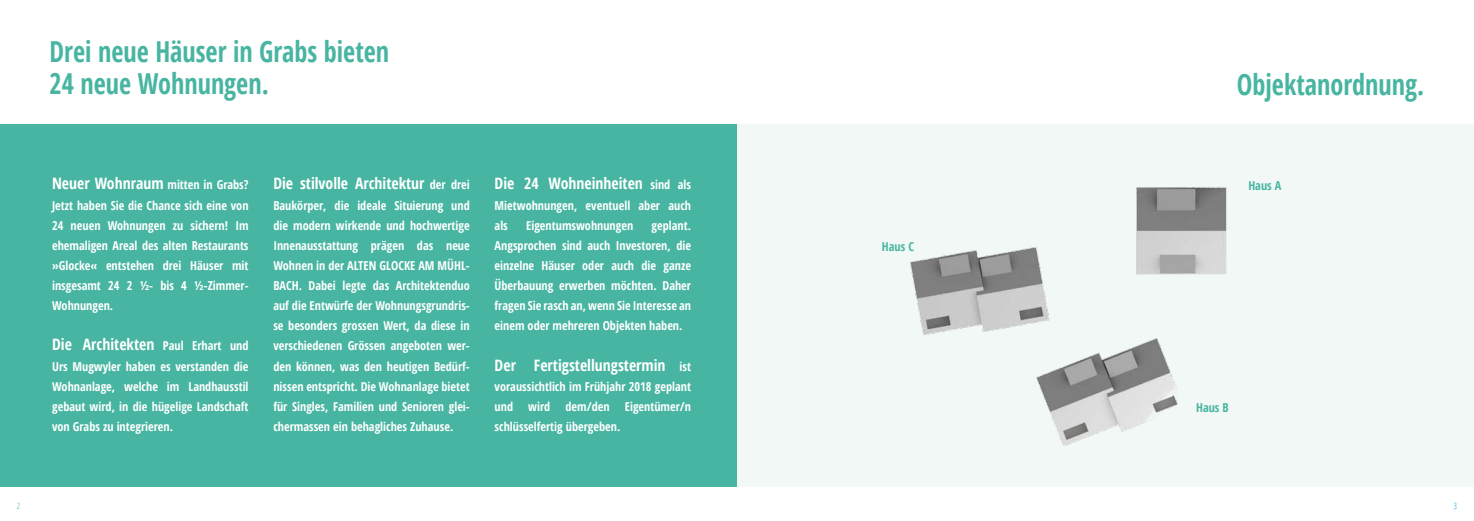
<style>
.page{position:relative;width:1474px;height:521px;background:#fff}
.page>*{position:absolute;margin:0;border:0;box-sizing:border-box;transform-origin:0 0}
.t1{font:700 condensed 28.88px/31.5px "Open Sans";color:#47b5a1;scale:.91 1}
.t2{font:700 condensed 15.75px "Open Sans";color:#fff}
.t3{font:700 condensed 12.25px/20.1px "Open Sans";color:#fff;text-align:justify}
.t4{font:700 condensed 12.25px "Open Sans";color:#47b5a1}
.t5{font:300 condensed 8.75px "Open Sans";color:#47b5a1}
.t6{font:300 condensed 8.75px "Open Sans";color:#009ee0}
.s1{font-size:15.75px}
.s2{font-size:12.25px}
</style>
<div class="page">
<div style="left:737px;top:124px;width:736px;height:362px;background:#f1f8f6"></div>
<div style="left:0;top:124px;width:737px;height:362px;background:#47b5a1"></div>
<img style="left:910px;top:187px;width:317px;height:258px">
<h1 class="t1" style="left:50px;top:35px;width:375px">Drei neue Häuser in Grabs bieten<br>24 neue Wohnungen.</h1>
<p class="t3" style="left:52px;top:175px;width:198px"><span class="s1">Neuer Wohnraum</span> mitten in Grabs?<br>Jetzt haben Sie die Chance sich eine von 24 neuen Wohnungen zu sichern! Im ehemaligen Areal des alten Restaurants »Glocke« entstehen drei Häuser mit insgesamt 24 2 ½- bis 4 ½-Zimmer-Wohnungen.</p>
<p class="t2" style="left:52px;top:334px;width:198px">Die Architekten <span class="s2">Paul Erhart und</span></p>
<p class="t3" style="left:52px;top:356px;width:198px">Urs Mugwyler haben es verstanden die Wohnanlage, welche im Landhausstil gebaut wird, in die hügelige Landschaft von Grabs zu integrieren.</p>
<p class="t2" style="left:273px;top:173px;width:198px">Die stilvolle Architektur <span class="s2">der drei</span></p>
<p class="t3" style="left:273px;top:195px;width:198px">Baukörper, die ideale Situierung und die modern wirkende und hochwertige Innenausstattung prägen das neue Wohnen in der ALTEN GLOCKE AM MÜHL-BACH. Dabei legte das Architektenduo auf die Entwürfe der Wohnungsgrundris&shy;se besonders grossen Wert, da diese in verschiedenen Grössen angeboten wer&shy;den können, was den heutigen Bedürf&shy;nissen entspricht. Die Wohnanlage bietet für Singles, Familien und Senioren glei&shy;chermassen ein behagliches Zuhause.</p>
<p class="t2" style="left:494px;top:173px;width:198px">Die 24 Wohneinheiten <span class="s2">sind als</span></p>
<p class="t3" style="left:494px;top:195px;width:198px">Mietwohnungen, eventuell aber auch als</p>
<p class="t3" style="left:494px;top:215px;width:198px;text-indent:157px">geplant.<br>Angsprochen sind auch Investoren, die einzelne Häuser oder auch die ganze Überbauung erwerben möchten. Daher fragen Sie rasch an, wenn Sie Interesse an einem oder mehreren Objekten haben.</p>
<p class="t2" style="left:494px;top:354px;width:198px">Der Fertigstellungstermin <span class="s2">ist</span></p>
<p class="t3" style="left:494px;top:376px;width:198px">voraussichtlich im Frühjahr 2018 geplant und wird dem/den Eigentümer/n schlüsselfertig übergeben.</p>
<p class="t3" style="left:526px;top:215px;width:109px">Eigentumswohnungen</p>
<p class="t4" style="left:882px;top:238px;width:34px">Haus C</p>
<h1 class="t1" style="left:1236px;top:68px;width:207px">Objektanordnung.</h1>
<p class="t4" style="left:1248px;top:177px;width:35px">Haus A</p>
<p class="t4" style="left:1196px;top:399px;width:34px">Haus B</p>
<p class="t5" style="left:17px;top:500px;width:5px">2</p>
<p class="t6" style="left:1453px;top:500px;width:5px">3</p>
</div>
